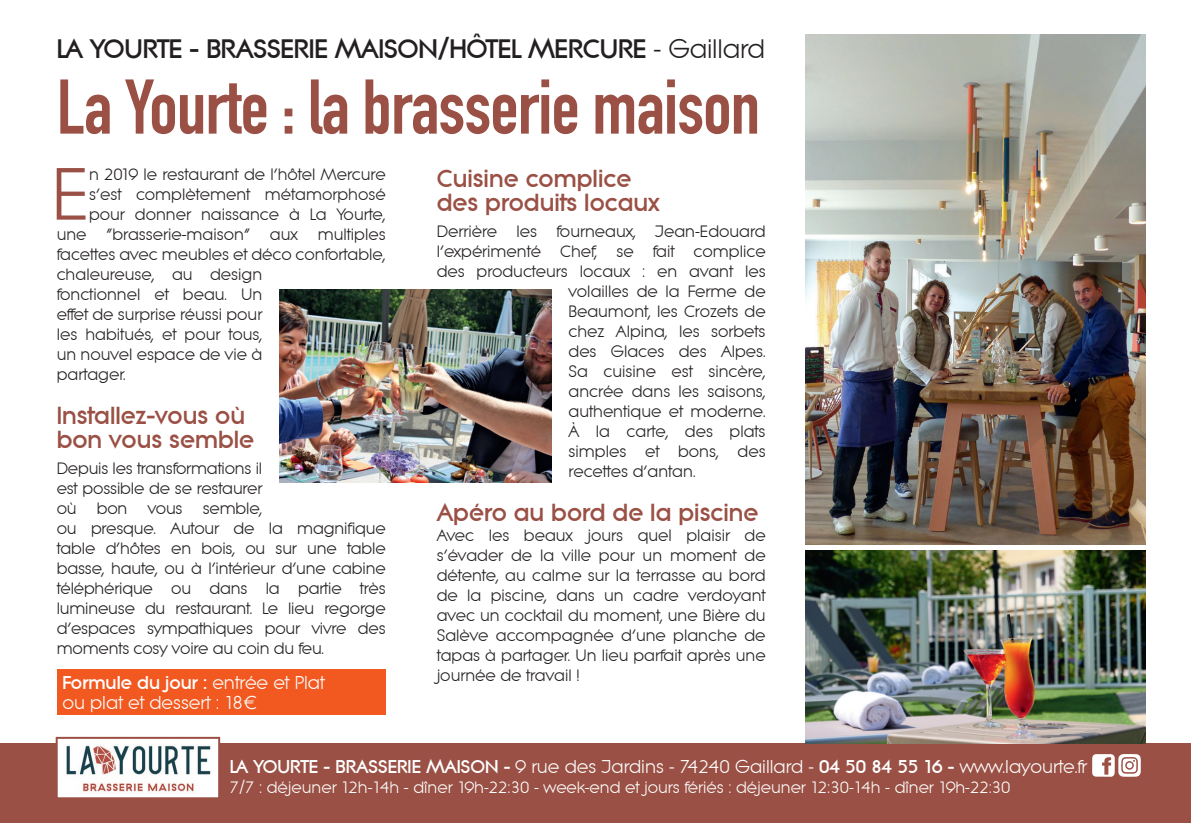
<style>
.page{position:relative;width:1191px;height:823px;background:#fff}
.page>*{position:absolute;margin:0;border:0;box-sizing:border-box;transform-origin:0 0}
.t1{font:76px "DIN Engschrift Std";letter-spacing:-.01em;color:#9a5044}
.t2{font:71.4px "Litera";color:#9a5044}
.t3{font:800 26px "Litera";letter-spacing:-.01em;color:#231f20}
.t4{font:800 24px/24px "Litera";color:#9a5044}
.t5{font:18px/20px "Litera";color:#fff}
.t6{font:16px/20px "Litera";color:#231f20;text-align:justify}
.t7{font:16px "Litera";color:#fff}
.s1{font-weight:400}
.s2{font-weight:800}
</style>
<div class="page">
<div style="left:0;top:743px;width:1191px;height:79px;background:#9a5044"></div>
<svg style="left:1092px;top:754px;width:48px;height:22px"></svg>
<img style="left:279px;top:289px;width:272px;height:193px">
<svg style="left:55px;top:736px;width:166px;height:62px;background:#d3cdcc"></svg>
<img style="left:805px;top:34px;width:340px;height:510px">
<img style="left:805px;top:550px;width:340px;height:193px">
<div style="left:57px;top:669px;width:329px;height:45px;background:#f15921"></div>
<h3 class="t3" style="left:57px;top:32px;width:710px">LA YOURTE - BRASSERIE MAISON/HÔTEL MERCURE <span class="s1">- Gaillard</span></h3>
<h1 class="t1" style="left:57px;top:62px;width:705px">La Yourte : la brasserie maison</h1>
<h2 class="t2" style="left:52px;top:148px;width:39px">E</h2>
<p class="t6" style="left:89px;top:164px;width:298px">n 2019 le restaurant de l’hôtel Mercure</p>
<p class="t6" style="left:89px;top:184px;width:298px">s’est complètement métamorphosé</p>
<p class="t6" style="left:89px;top:204px;width:298px">pour donner naissance à La Yourte,</p>
<p class="t6" style="left:57px;top:224px;width:330px">une “brasserie-maison” aux multiples</p>
<p class="t6" style="left:57px;top:244px;width:330px">facettes avec meubles et déco confortable,</p>
<p class="t6" style="left:57px;top:264px;width:207px">chaleureuse, au design</p>
<p class="t6" style="left:57px;top:284px;width:207px">fonctionnel et beau. Un</p>
<p class="t6" style="left:57px;top:304px;width:207px">effet de surprise réussi pour</p>
<p class="t6" style="left:57px;top:324px;width:207px">les habitués, et pour tous,</p>
<p class="t6" style="left:57px;top:344px;width:207px">un nouvel espace de vie à</p>
<p class="t6" style="left:57px;top:364px;width:70px">partager.</p>
<h3 class="t4" style="left:57px;top:403px;width:199px">Installez-vous où bon vous semble</h3>
<p class="t6" style="left:57px;top:457px;width:207px">Depuis les transformations il est possible de se restaurer où</p>
<p class="t6" style="left:57px;top:497px;width:330px;text-align:left;text-indent:146px">semble,<br>ou presque. Autour de la magnifique table d’hôtes en bois, ou sur une table basse, haute, ou à l’intérieur d’une cabine téléphérique ou dans la partie très lumineuse du restaurant. Le lieu regorge d’espaces sympathiques pour vivre des moments cosy voire au coin du feu.</p>
<p class="t6" style="left:97px;top:497px;width:32px">bon</p>
<p class="t6" style="left:148px;top:497px;width:36px">vous</p>
<p class="t5" style="left:62px;top:672px;width:264px"><span class="s2">Formule du jour :</span> entrée et Plat ou plat et dessert : 18€</p>
<h3 class="t4" style="left:437px;top:166px;width:225px">Cuisine complice des produits locaux</h3>
<p class="t6" style="left:437px;top:221px;width:330px">Derrière les fourneaux, Jean-Edouard</p>
<p class="t6" style="left:437px;top:241px;width:330px">l’expérimenté Chef, se fait complice</p>
<p class="t6" style="left:437px;top:261px;width:330px">des producteurs locaux : en avant les</p>
<p class="t6" style="left:568px;top:281px;width:199px">volailles de la Ferme de</p>
<p class="t6" style="left:568px;top:301px;width:199px">Beaumont, les Crozets de</p>
<p class="t6" style="left:568px;top:321px;width:199px">chez Alpina, les sorbets</p>
<p class="t6" style="left:568px;top:341px;width:199px">des Glaces des Alpes.</p>
<p class="t6" style="left:568px;top:361px;width:199px">Sa cuisine est sincère,</p>
<p class="t6" style="left:568px;top:381px;width:198px">ancrée dans les saisons,</p>
<p class="t6" style="left:568px;top:401px;width:199px">authentique et moderne.</p>
<p class="t6" style="left:568px;top:421px;width:199px">À la carte, des plats</p>
<p class="t6" style="left:568px;top:441px;width:199px">simples et bons, des</p>
<p class="t6" style="left:568px;top:461px;width:128px">recettes d’antan.</p>
<h3 class="t4" style="left:437px;top:500px;width:323px">Apéro au bord de la piscine</h3>
<p class="t6" style="left:437px;top:525px;width:330px">Avec les beaux jours quel plaisir de s’évader de la ville pour un moment de détente, au calme sur la terrasse au bord de la piscine, dans un cadre verdoyant avec un cocktail du moment, une Bière du Salève accompagnée d’une planche de tapas à partager. Un lieu parfait après une journée de travail !</p>
<p class="t5" style="left:230px;top:756px;width:858px"><span class="s2">LA YOURTE - BRASSERIE MAISON -</span> 9 rue des Jardins - 74240 Gaillard - <span class="s2">04 50 84 55 16 -</span> www.layourte.fr</p>
<p class="t7" style="left:230px;top:776px;width:782px">7/7 : déjeuner 12h-14h - dîner 19h-22:30 - week-end et jours fériés : déjeuner 12:30-14h - dîner 19h-22:30</p>
</div>
